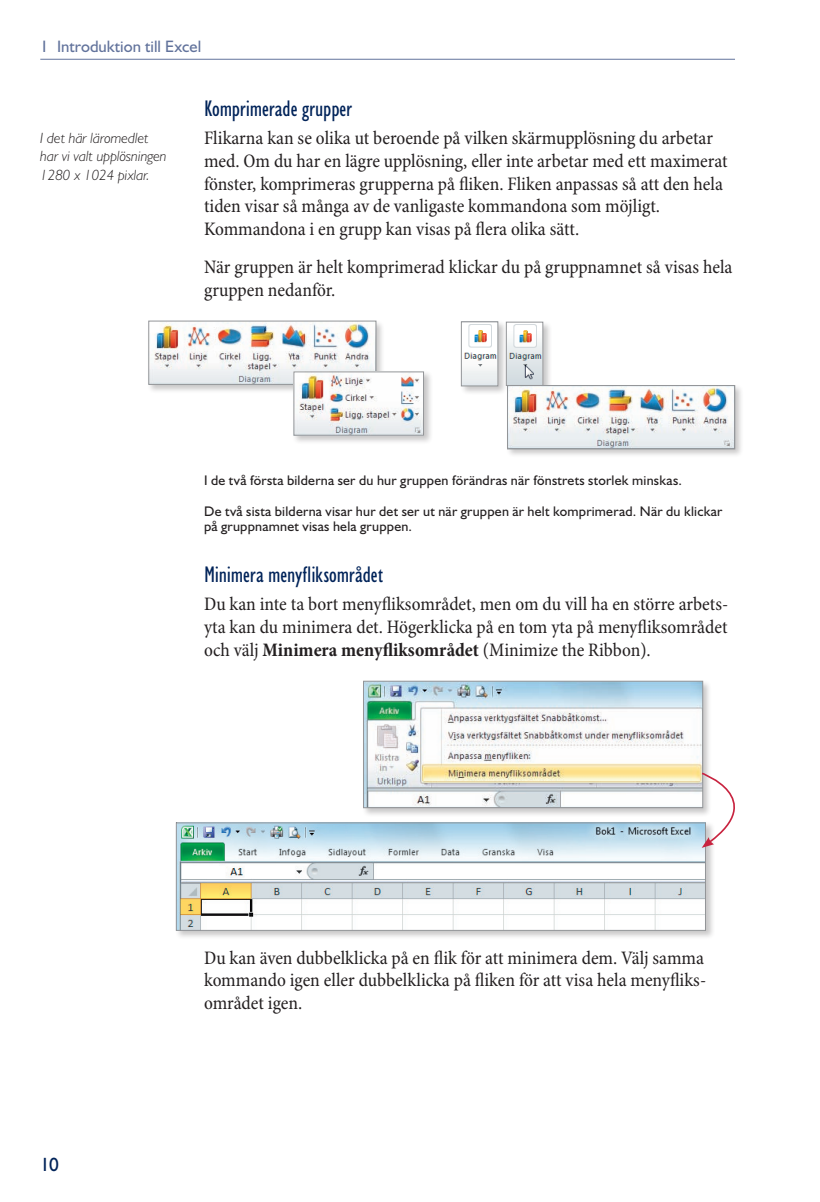
<style>
.page{position:relative;width:820px;height:1202px;background:#fff}
.page>*{position:absolute;margin:0;border:0;box-sizing:border-box;transform-origin:0 0}
.t1{font:condensed 22.75px "Humanist 521 BT";letter-spacing:-.005em;color:#002359}
.t2{font:condensed 19.25px/22.8px "Minion Pro";color:#231f20}
.t3{font:19.25px "Humanist 521 BT";color:#002359}
.t4{font:16.62px "Humanist 521 BT";color:#62739c}
.t5{font:italic 300 14.88px/18.4px "Humanist 521 BT";color:#231f20}
.t6{font:14px/30.6px "Humanist 521 BT";letter-spacing:.015em;color:#231f20}
.s1{font-weight:700}
</style>
<div class="page">
<hr style="left:40px;top:59px;width:695px;height:1px;background:#62739c">
<div style="left:459px;top:320px;width:48px;height:76px;background:#231f20;opacity:.25"></div>
<img style="left:463px;top:323px;width:33px;height:61px">
<div style="left:461px;top:321px;width:37px;height:65px;border:1px solid #939598"></div>
<div style="left:147px;top:319px;width:238px;height:74px;background:#231f20;opacity:.25"></div>
<img style="left:150px;top:323px;width:224px;height:59px">
<div style="left:148px;top:321px;width:228px;height:63px;border:1px solid #939598"></div>
<div style="left:504px;top:320px;width:48px;height:75px;background:#231f20;opacity:.25"></div>
<img style="left:508px;top:324px;width:33px;height:60px">
<div style="left:506px;top:322px;width:37px;height:64px;border:1px solid #939598"></div>
<div style="left:506px;top:384px;width:238px;height:74px;background:#231f20;opacity:.25"></div>
<img style="left:509px;top:387px;width:224px;height:60px">
<div style="left:507px;top:385px;width:228px;height:64px;border:1px solid #939598"></div>
<div style="left:292px;top:370px;width:141px;height:74px;background:#231f20;opacity:.25"></div>
<img style="left:296px;top:373px;width:126px;height:60px">
<div style="left:294px;top:371px;width:130px;height:64px;border:1px solid #939598"></div>
<div style="left:362px;top:679px;width:350px;height:138px;background:#231f20;opacity:.25"></div>
<img style="left:365px;top:683px;width:336px;height:123px">
<div style="left:363px;top:681px;width:340px;height:127px;border:1px solid #939598"></div>
<div style="left:175px;top:821px;width:540px;height:118px;background:#231f20;opacity:.25"></div>
<img style="left:178px;top:824px;width:526px;height:104px">
<div style="left:176px;top:822px;width:530px;height:108px;border:1px solid #939598"></div>
<svg style="left:700px;top:771px;width:35px;height:76px"></svg>
<p class="t4" style="left:40px;top:36px;width:162px">1 Introduktion till Excel</p>
<p class="t5" style="left:40px;top:129px;width:128px">I det här läromedlet har vi valt upplösningen<br>1280 x 1024 pixlar.</p>
<p class="t1" style="left:204px;top:95px;width:150px">Komprimerade grupper</p>
<p class="t2" style="left:204px;top:127px;width:525px">Flikarna kan se olika ut beroende på vilken skärmupplösning du arbetar med. Om du har en lägre upplösning, eller inte arbetar med ett maximerat fönster, komprimeras grupperna på fliken. Fliken anpassas så att den hela tiden visar så många av de vanligaste kommandona som möjligt.<br>Kommandona i en grupp kan visas på flera olika sätt.</p>
<p class="t2" style="left:204px;top:256px;width:530px">När gruppen är helt komprimerad klickar du på gruppnamnet så visas hela gruppen nedanför.</p>
<p class="t6" style="left:204px;top:464px;width:520px">I de två första bilderna ser du hur gruppen förändras när fönstrets storlek minskas.<br>De två sista bilderna visar hur det ser ut när gruppen är helt komprimerad. När du klickar</p>
<p class="t6" style="left:204px;top:511px;width:209px">på gruppnamnet visas hela gruppen.</p>
<p class="t1" style="left:204px;top:561px;width:180px">Minimera menyfliksområdet</p>
<p class="t2" style="left:204px;top:593px;width:526px;text-align:justify">Du kan inte ta bort menyfliksområdet, men om du vill ha en större arbets&shy;yta kan du minimera det. Högerklicka på en tom yta på menyfliksområdet och välj <span class="s1">Minimera menyfliksområdet</span> (Minimize the Ribbon).</p>
<p class="t3" style="left:40px;top:1152px;width:20px">10</p>
<p class="t2" style="left:204px;top:946px;width:503px;text-align:justify">Du kan även dubbelklicka på en flik för att minimera dem. Välj samma kommando igen eller dubbelklicka på fliken för att visa hela menyfliks&shy;området igen.</p>
</div>
